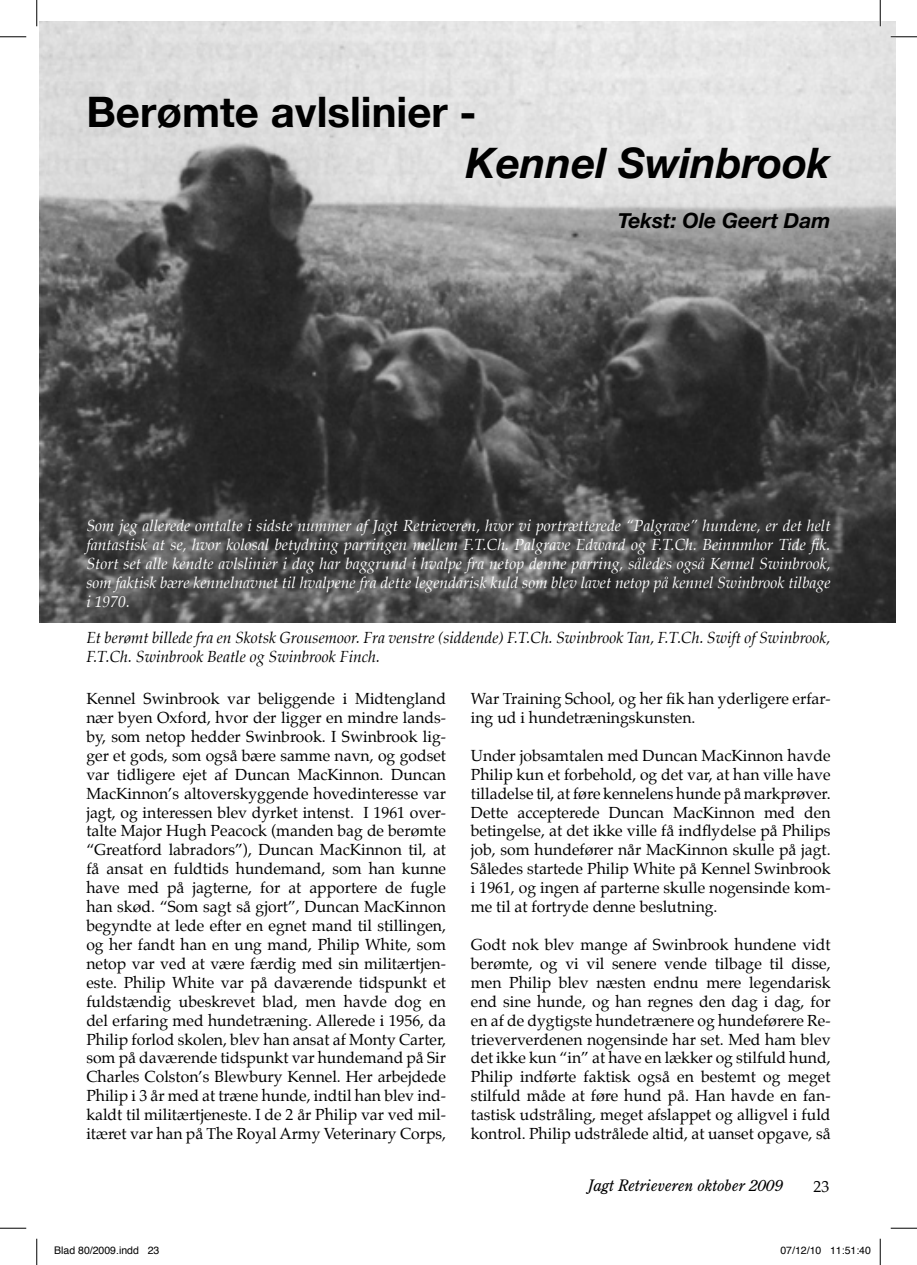
<style>
.page{position:relative;width:917px;height:1265px;background:#fff}
.page>*{position:absolute;margin:0;border:0;box-sizing:border-box;transform-origin:0 0}
.t1{font:700 42px "Helvetica Neue";color:#000}
.t2{font:italic 700 42px "Helvetica Neue";color:#000}
.t3{font:italic 700 21px "Helvetica Neue";color:#000}
.t4{font:15.75px/18.9px "Palatino";color:#000;text-align:justify}
.t5{font:italic 15.75px/18.9px "Palatino";color:#fff;text-align:justify}
.t6{font:italic 15.75px/18.9px "Palatino";color:#000}
.t7{font:italic 15.75px "Century Old Style Std";color:#000}
.t8{font:10.5px "Helvetica";color:#000}
</style>
<div class="page">
<img style="left:39px;top:22px;width:856px;height:600px">
<hr style="left:891px;top:36px;width:26px;height:2px;background:#fff">
<hr style="left:879px;top:0;width:2px;height:26px;background:#fff">
<svg style="left:0;top:36px;width:26px;height:1px"></svg>
<svg style="left:891px;top:36px;width:26px;height:1px"></svg>
<svg style="left:0;top:1227px;width:26px;height:1px"></svg>
<svg style="left:891px;top:1227px;width:26px;height:1px"></svg>
<svg style="left:36px;top:0;width:1px;height:26px"></svg>
<svg style="left:36px;top:1238px;width:1px;height:26px"></svg>
<svg style="left:880px;top:0;width:1px;height:26px"></svg>
<svg style="left:880px;top:1238px;width:1px;height:26px"></svg>
<h1 class="t1" style="left:86px;top:86px;width:392px">Berømte avlslinier -</h1>
<h1 class="t2" style="left:466px;top:137px;width:366px">Kennel Swinbrook</h1>
<h2 class="t3" style="left:618px;top:208px;width:214px">Tekst: Ole Geert Dam</h2>
<p class="t5" style="left:86px;top:516px;width:746px">Som jeg allerede omtalte i sidste nummer af Jagt Retrieveren, hvor vi portrætterede “Palgrave” hundene, er det helt fantastisk at se, hvor kolosal betydning parringen mellem F.T.Ch. Palgrave Edward og F.T.Ch. Beinnmhor Tide fik.<br>Stort set alle kendte avlslinier i dag har baggrund i hvalpe fra netop denne parring, således også Kennel Swinbrook, som faktisk bære kennelnavnet til hvalpene fra dette legendarisk kuld som blev lavet netop på kennel Swinbrook tilbage i 1970.</p>
<p class="t6" style="left:86px;top:628px;width:746px">Et berømt billede fra en Skotsk Grousemoor. Fra venstre (siddende) F.T.Ch. Swinbrook Tan, F.T.Ch. Swift of Swinbrook,<br>F.T.Ch. Swinbrook Beatle og Swinbrook Finch.</p>
<p class="t4" style="left:86px;top:689px;width:361px">Kennel Swinbrook var beliggende i Midtengland nær byen Oxford, hvor der ligger en mindre lands&shy;by, som netop hedder Swinbrook. I Swinbrook lig&shy;ger et gods, som også bære samme navn, og godset var tidligere ejet af Duncan MacKinnon. Duncan MacKinnon’s altoverskyggende hovedinteresse var jagt, og interessen blev dyrket intenst. I 1961 over&shy;talte Major Hugh Peacock (manden bag de berømte “Greatford labradors”), Duncan MacKinnon til, at få ansat en fuldtids hundemand, som han kunne have med på jagterne, for at apportere de fugle han skød. “Som sagt så gjort”, Duncan MacKinnon begyndte at lede efter en egnet mand til stillingen, og her fandt han en ung mand, Philip White, som netop var ved at være færdig med sin militærtjen&shy;este. Philip White var på daværende tidspunkt et fuldstændig ubeskrevet blad, men havde dog en del erfaring med hundetræning. Allerede i 1956, da Philip forlod skolen, blev han ansat af Monty Carter, som på daværende tidspunkt var hundemand på Sir Charles Colston’s Blewbury Kennel. Her arbejdede Philip i 3 år med at træne hunde, indtil han blev ind&shy;kaldt til militærtjeneste. I de 2 år Philip var ved mil&shy;itæret var han på The Royal Army Veterinary Corps,</p>
<p class="t4" style="left:471px;top:689px;width:361px">War Training School, og her fik han yderligere erfar&shy;ing ud i hundetræningskunsten.</p>
<p class="t4" style="left:471px;top:745px;width:361px">Under jobsamtalen med Duncan MacKinnon havde Philip kun et forbehold, og det var, at han ville have tilladelse til, at føre kennelens hunde på markprøver.<br>Dette accepterede Duncan MacKinnon med den betingelse, at det ikke ville få indflydelse på Philips job, som hundefører når MacKinnon skulle på jagt.<br>Således startede Philip White på Kennel Swinbrook i 1961, og ingen af parterne skulle nogensinde kom&shy;me til at fortryde denne beslutning.</p>
<p class="t4" style="left:471px;top:934px;width:361px">Godt nok blev mange af Swinbrook hundene vidt berømte, og vi vil senere vende tilbage til disse, men Philip blev næsten endnu mere legendarisk end sine hunde, og han regnes den dag i dag, for en af de dygtigste hundetrænere og hundeførere Re&shy;trieververdenen nogensinde har set. Med ham blev det ikke kun “in” at have en lækker og stilfuld hund, Philip indførte faktisk også en bestemt og meget stilfuld måde at føre hund på. Han havde en fan&shy;tastisk udstråling, meget afslappet og alligvel i fuld kontrol. Philip udstrålede altid, at uanset opgave, så</p>
<p class="t7" style="left:588px;top:1174px;width:196px">Jagt Retrieveren oktober 2009</p>
<p class="t4" style="left:813px;top:1176px;width:17px">23</p>
<p class="t8" style="left:54px;top:1242px;width:107px">Blad 80/2009.indd 23</p>
<p class="t8" style="left:780px;top:1242px;width:92px">07/12/10 11:51:40</p>
</div>
